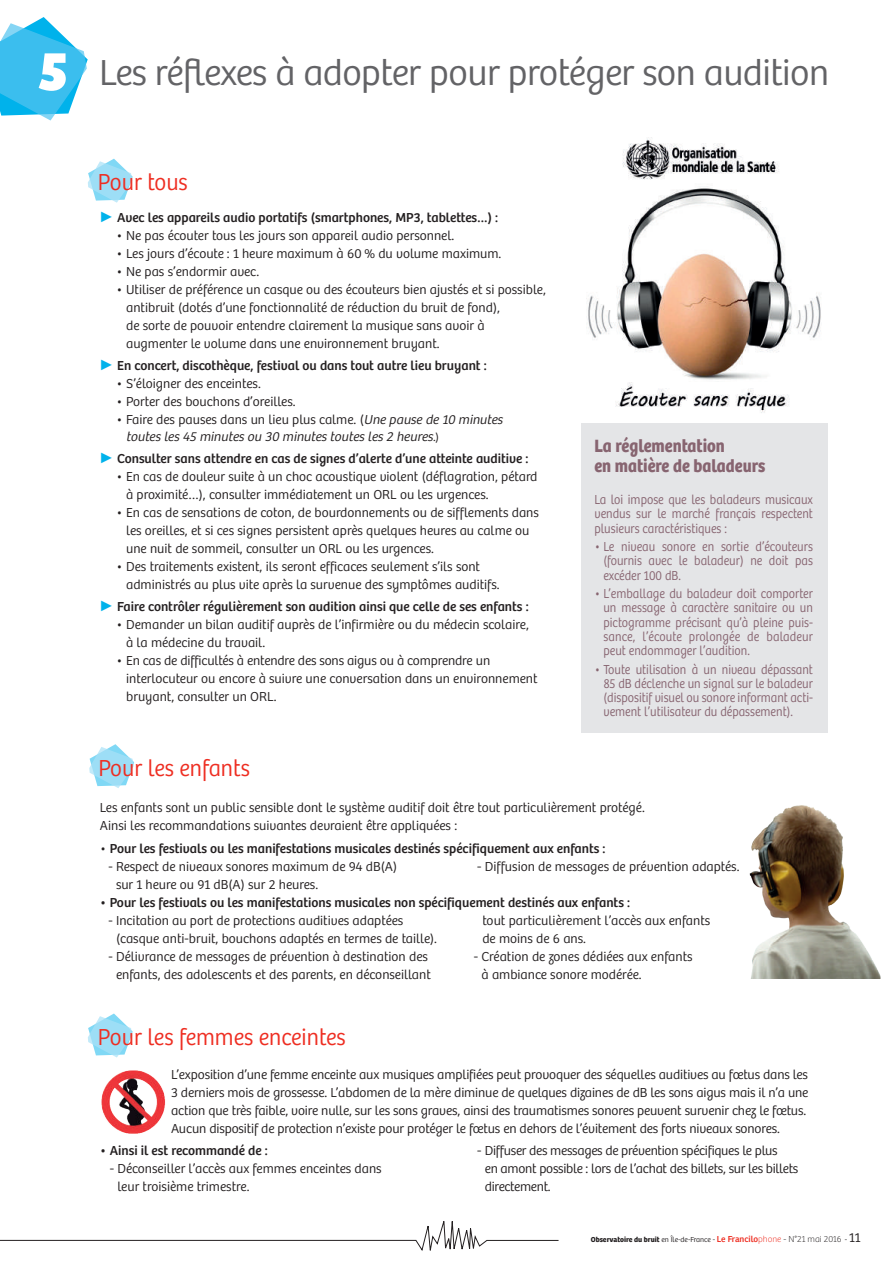
<style>
.page{position:relative;width:893px;height:1263px;background:#fff}
.page>*{position:absolute;margin:0;border:0;box-sizing:border-box;transform-origin:0 0}
.t1{font:300 37.5px "Bree";letter-spacing:-.015em;color:#636366}
.t2{font:300 24px "Bree";color:#ee2e22;scale:.95 1}
.t3{font:700 18.45px/19.5px "Bree";color:#876470;scale:.9 1}
.t4{font:300 13.5px/18px "Bree";color:#231f20}
.t5{font:300 13.5px/14.2px "Bree";color:#876470;text-align:justify;scale:.9 1}
.t6{font:13.5px "Bree";color:#231f20}
.t7{font:300 13.5px/18px "Bree";letter-spacing:-.02em;color:#231f20}
.t8{font:italic 300 13.5px/16.5px "Bree";color:#231f20}
.t9{font:700 7.5px "Bree Text";color:#231f20}
.s1{font-weight:800;font-size:57.45px;color:#fff}
.s2{font-family:"Arial";font-size:15px;color:#00b2eb}
.s3{font-style:normal}
.s4{font-size:12px}
.s5{font-style:normal;font-size:12px}
.s6{font-weight:300}
.s7{font-family:"Bree";font-weight:300}
.s8{font-weight:400;font-size:9px;color:#ee2e22}
.s9{font-family:"Bree";font-weight:100;font-size:9px;color:#ee2e22}
.s10{font-family:"Bree";font-weight:100;font-size:9px}
.s11{font-family:"Bree";font-weight:300;font-size:13.5px}
</style>
<div class="page">
<div style="left:581px;top:423px;width:246px;height:310px;background:#e4e5e7"></div>
<img style="left:622px;top:137px;width:157px;height:43px">
<svg style="left:88px;top:159px;width:45px;height:44px"></svg>
<svg style="left:88px;top:1013px;width:45px;height:44px"></svg>
<svg style="left:0;top:17px;width:88px;height:104px"></svg>
<svg style="left:89px;top:744px;width:45px;height:44px"></svg>
<img style="left:586px;top:188px;width:235px;height:192px">
<img style="left:615px;top:382px;width:175px;height:31px">
<img style="left:101px;top:1070px;width:64px;height:64px">
<img style="left:749px;top:805px;width:132px;height:173px">
<svg style="left:0;top:1221px;width:559px;height:30px"></svg>
<h1 class="t1" style="left:38px;top:51px;width:793px"><span class="s1">5</span> Les réflexes à adopter pour protéger son audition</h1>
<h2 class="t2" style="left:98px;top:168px;width:96px">Pour tous</h2>
<p class="t6" style="left:99px;top:209px;width:401px"><span class="s2">►</span> Avec les appareils audio portatifs (smartphones, MP3, tablettes…) :</p>
<p class="t4" style="left:116px;top:227px;width:340px">• Ne pas écouter tous les jours son appareil audio personnel.</p>
<p class="t4" style="left:116px;top:245px;width:387px">• Les jours d’écoute : 1 heure maximum à 60 % du volume maximum.</p>
<p class="t4" style="left:116px;top:263px;width:144px">• Ne pas s’endormir avec.</p>
<p class="t4" style="left:126px;top:281px;width:421px;text-indent:-10px">• Utiliser de préférence un casque ou des écouteurs bien ajustés et si possible, antibruit (dotés d’une fonctionnalité de réduction du bruit de fond),<br>de sorte de pouvoir entendre clairement la musique sans avoir à augmenter le volume dans une environnement bruyant.</p>
<p class="t6" style="left:99px;top:358px;width:389px"><span class="s2">►</span> En concert, discothèque, festival ou dans tout autre lieu bruyant :</p>
<p class="t4" style="left:116px;top:375px;width:146px">• S’éloigner des enceintes.</p>
<p class="t4" style="left:116px;top:393px;width:181px">• Porter des bouchons d’oreilles.</p>
<p class="t8" style="left:126px;top:412px;width:381px;text-indent:-10px"><span class="s3">• Faire des pauses dans un lieu plus calme. (</span>Une pause de 10 minutes toutes les 45 minutes ou 30 minutes toutes les 2 heures<span class="s4">.</span><span class="s5">)</span></p>
<p class="t6" style="left:99px;top:450px;width:431px"><span class="s2">►</span> Consulter sans attendre en cas de signes d’alerte d’une atteinte auditive :</p>
<p class="t4" style="left:126px;top:468px;width:413px;text-indent:-10px">• En cas de douleur suite à un choc acoustique violent (déflagration, pétard à proximité…), consulter immédiatement un ORL ou les urgences.</p>
<p class="t4" style="left:126px;top:504px;width:414px;text-indent:-10px">• En cas de sensations de coton, de bourdonnements ou de sifflements dans les oreilles, et si ces signes persistent après quelques heures au calme ou une nuit de sommeil, consulter un ORL ou les urgences.</p>
<p class="t4" style="left:126px;top:558px;width:375px;text-indent:-10px">• Des traitements existent, ils seront efficaces seulement s’ils sont administrés au plus vite après la survenue des symptômes auditifs.</p>
<p class="t6" style="left:99px;top:599px;width:431px"><span class="s2">►</span> Faire contrôler régulièrement son audition ainsi que celle de ses enfants :</p>
<p class="t4" style="left:126px;top:616px;width:404px;text-indent:-10px">• Demander un bilan auditif auprès de l’infirmière ou du médecin scolaire, à la médecine du travail.</p>
<p class="t4" style="left:126px;top:652px;width:413px;text-indent:-10px">• En cas de difficultés à entendre des sons aigus ou à comprendre un interlocuteur ou encore à suivre une conversation dans un environnement bruyant, consulter un ORL.</p>
<h3 class="t3" style="left:594px;top:436px;width:191px">La réglementation<br>en matière de baladeurs</h3>
<p class="t5" style="left:594px;top:493px;width:244px">La loi impose que les baladeurs musicaux vendus sur le marché français respectent plusieurs caractéristiques :</p>
<p class="t5" style="left:603px;top:540px;width:234px;text-indent:-9px">• Le niveau sonore en sortie d’écouteurs (fournis avec le baladeur) ne doit pas excéder 100 dB.</p>
<p class="t5" style="left:603px;top:587px;width:234px;text-indent:-9px">• L’emballage du baladeur doit comporter un message à caractère sanitaire ou un pictogramme précisant qu’à pleine puis&shy;sance, l’écoute prolongée de baladeur peut endommager l’audition.</p>
<p class="t5" style="left:603px;top:662px;width:234px;text-indent:-9px">• Toute utilisation à un niveau dépassant 85 dB déclenche un signal sur le baladeur (dispositif visuel ou sonore informant acti&shy;vement l’utilisateur du dépassement).</p>
<h2 class="t2" style="left:98px;top:754px;width:161px">Pour les enfants</h2>
<p class="t4" style="left:100px;top:799px;width:546px">Les enfants sont un public sensible dont le système auditif doit être tout particulièrement protégé.<br>Ainsi les recommandations suivantes devraient être appliquées :</p>
<p class="t6" style="left:100px;top:840px;width:507px"><span class="s6">•</span> Pour les festivals ou les manifestations musicales destinés spécifiquement aux enfants :</p>
<p class="t4" style="left:116px;top:857px;width:283px;text-indent:-8px">- Respect de niveaux sonores maximum de 94 dB(A) sur 1 heure ou 91 dB(A) sur 2 heures.</p>
<p class="t4" style="left:477px;top:857px;width:264px">- Diffusion de messages de prévention adaptés.</p>
<p class="t6" style="left:100px;top:894px;width:532px">• Pour les festivals ou les manifestations musicales non spécifiquement destinés aux enfants :</p>
<p class="t4" style="left:116px;top:911px;width:323px;text-indent:-8px">- Incitation au port de protections auditives adaptées (casque anti-bruit, bouchons adaptés en termes de taille).</p>
<p class="t4" style="left:108px;top:947px;width:324px;text-align:center">- Délivrance de messages de prévention à destination des enfants, des adolescents et des parents, en déconseillant</p>
<p class="t4" style="left:482px;top:911px;width:229px">tout particulièrement l’accès aux enfants de moins de 6 ans.</p>
<p class="t4" style="left:481px;top:947px;width:213px;text-indent:-8px">- Création de zones dédiées aux enfants à ambiance sonore modérée.</p>
<h2 class="t2" style="left:98px;top:1023px;width:262px">Pour les femmes enceintes</h2>
<p class="t4" style="left:171px;top:1065px;width:639px">L’exposition d’une femme enceinte aux musiques amplifiées peut provoquer des séquelles auditives au fœtus dans les 3 derniers mois de grossesse. L’abdomen de la mère diminue de quelques dizaines de dB les sons aigus mais il n’a une action que très faible, voire nulle, sur les sons graves, ainsi des traumatismes sonores peuvent survenir chez le fœtus.<br>Aucun dispositif de protection n’existe pour protéger le fœtus en dehors de l’évitement des forts niveaux sonores.</p>
<p class="t6" style="left:100px;top:1142px;width:169px">• Ainsi il est recommandé de :</p>
<p class="t4" style="left:117px;top:1160px;width:266px;text-indent:-8px">- Déconseiller l’accès aux femmes enceintes dans leur troisième trimestre.</p>
<p class="t7" style="left:485px;top:1142px;width:315px;text-indent:-8px">- Diffuser des messages de prévention spécifiques le plus<br>en amont possible : lors de l’achat des billets, sur les billets directement.</p>
<p class="t9" style="left:591px;top:1235px;width:271px">Observatoire du bruit <span class="s7">en Île-de-France -</span> <span class="s8">Le Francilo</span><span class="s9">phone</span> <span class="s10">- N°21 mai 2016</span> <span class="s7">-</span> <span class="s11">11</span></p>
</div>
